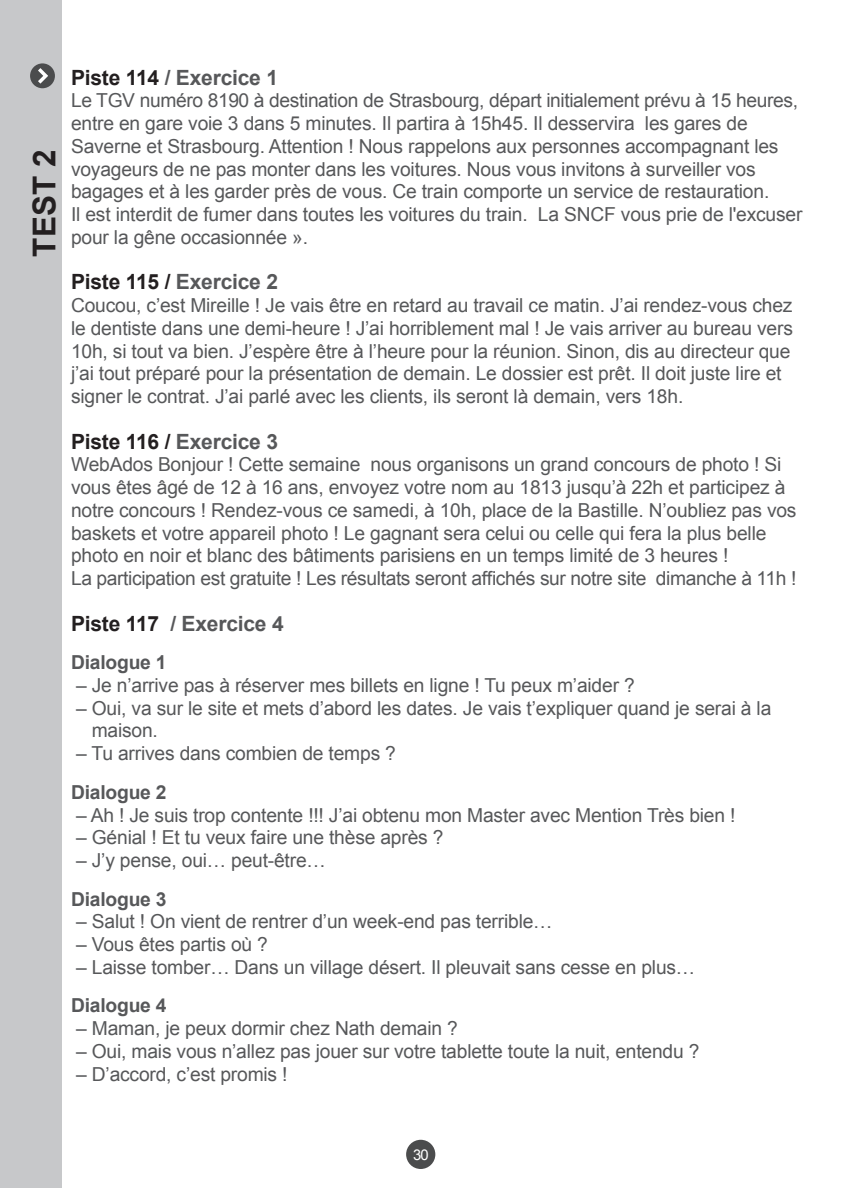
<style>
.page{position:relative;width:841px;height:1188px;background:#fff}
.page>*{position:absolute;margin:0;border:0;box-sizing:border-box;transform-origin:0 0}
.t1{font:700 31.5px "Arial";color:#231f20}
.t2{font:700 21px "Arial";letter-spacing:-.01em;color:#57585a}
.t3{font:700 21px "Arial";letter-spacing:-.01em;color:#231f20}
.t4{font:19.25px/22.8px "Arial";letter-spacing:-.01em;color:#57585a}
.t5{font:700 19.25px "Arial";letter-spacing:-.01em;color:#57585a}
.t6{font:14.88px "Arial";color:#fff}
.s1{color:#231f20}
.s2{color:#57585a}
</style>
<div class="page">
<div style="left:406px;top:1139px;width:29px;height:30px;background:#4b4c4d;border-radius:50%"></div>
<div style="left:0;top:0;width:62px;height:1188px;background:#c7c8ca"></div>
<div style="left:30px;top:63px;width:25px;height:25px;background:#4b4c4d;border-radius:50%"></div>
<svg style="left:38px;top:68px;width:10px;height:16px"></svg>
<h1 class="t1" style="left:23px;top:257px;width:108px;rotate:-90deg">TEST 2</h1>
<p class="t2" style="left:71px;top:63px;width:208px"><span class="s1">Piste 114</span> / Exercice 1</p>
<p class="t4" style="left:71px;top:89px;width:732px">Le TGV numéro 8190 à destination de Strasbourg, départ initialement prévu à 15 heures, entre en gare voie 3 dans 5 minutes. Il partira à 15h45. Il desservira les gares de Saverne et Strasbourg. Attention ! Nous rappelons aux personnes accompagnant les voyageurs de ne pas monter dans les voitures. Nous vous invitons à surveiller vos bagages et à les garder près de vous. Ce train comporte un service de restauration.<br>Il est interdit de fumer dans toutes les voitures du train. La SNCF vous prie de l'excuser pour la gêne occasionnée ».</p>
<p class="t3" style="left:71px;top:268px;width:208px">Piste 115 / <span class="s2">Exercice 2</span></p>
<p class="t4" style="left:71px;top:294px;width:723px">Coucou, c’est Mireille ! Je vais être en retard au travail ce matin. J’ai rendez-vous chez le dentiste dans une demi-heure ! J’ai horriblement mal ! Je vais arriver au bureau vers 10h, si tout va bien. J’espère être à l’heure pour la réunion. Sinon, dis au directeur que j’ai tout préparé pour la présentation de demain. Le dossier est prêt. Il doit juste lire et signer le contrat. J’ai parlé avec les clients, ils seront là demain, vers 18h.</p>
<p class="t3" style="left:71px;top:427px;width:208px">Piste 116 / <span class="s2">Exercice 3</span></p>
<p class="t4" style="left:71px;top:453px;width:727px">WebAdos Bonjour ! Cette semaine nous organisons un grand concours de photo ! Si vous êtes âgé de 12 à 16 ans, envoyez votre nom au 1813 jusqu’à 22h et participez à notre concours ! Rendez-vous ce samedi, à 10h, place de la Bastille. N’oubliez pas vos baskets et votre appareil photo ! Le gagnant sera celui ou celle qui fera la plus belle photo en noir et blanc des bâtiments parisiens en un temps limité de 3 heures !<br>La participation est gratuite ! Les résultats seront affichés sur notre site dimanche à 11h !</p>
<p class="t2" style="left:71px;top:609px;width:214px"><span class="s1">Piste 117</span> / Exercice 4</p>
<p class="t5" style="left:71px;top:649px;width:97px">Dialogue 1</p>
<p class="t4" style="left:76px;top:674px;width:560px">– Je n’arrive pas à réserver mes billets en ligne ! Tu peux m’aider ?</p>
<p class="t4" style="left:92px;top:697px;width:681px;text-indent:-15px">– Oui, va sur le site et mets d’abord les dates. Je vais t’expliquer quand je serai à la maison.</p>
<p class="t4" style="left:76px;top:742px;width:321px">– Tu arrives dans combien de temps ?</p>
<p class="t5" style="left:71px;top:779px;width:97px">Dialogue 2</p>
<p class="t4" style="left:76px;top:803px;width:660px">– Ah ! Je suis trop contente !!! J’ai obtenu mon Master avec Mention Très bien !</p>
<p class="t4" style="left:76px;top:826px;width:369px">– Génial ! Et tu veux faire une thèse après ?</p>
<p class="t4" style="left:76px;top:849px;width:251px">– J’y pense, oui… peut-être…</p>
<p class="t5" style="left:71px;top:886px;width:97px">Dialogue 3</p>
<p class="t4" style="left:76px;top:910px;width:478px">– Salut ! On vient de rentrer d’un week-end pas terrible…</p>
<p class="t4" style="left:76px;top:933px;width:193px">– Vous êtes partis où ?</p>
<p class="t4" style="left:76px;top:956px;width:620px">– Laisse tomber… Dans un village désert. Il pleuvait sans cesse en plus…</p>
<p class="t5" style="left:71px;top:992px;width:97px">Dialogue 4</p>
<p class="t4" style="left:76px;top:1017px;width:383px">– Maman, je peux dormir chez Nath demain ?</p>
<p class="t4" style="left:76px;top:1040px;width:624px">– Oui, mais vous n’allez pas jouer sur votre tablette toute la nuit, entendu ?</p>
<p class="t4" style="left:76px;top:1062px;width:213px">– D’accord, c’est promis !</p>
<p class="t6" style="left:413px;top:1144px;width:17px">30</p>
</div>
